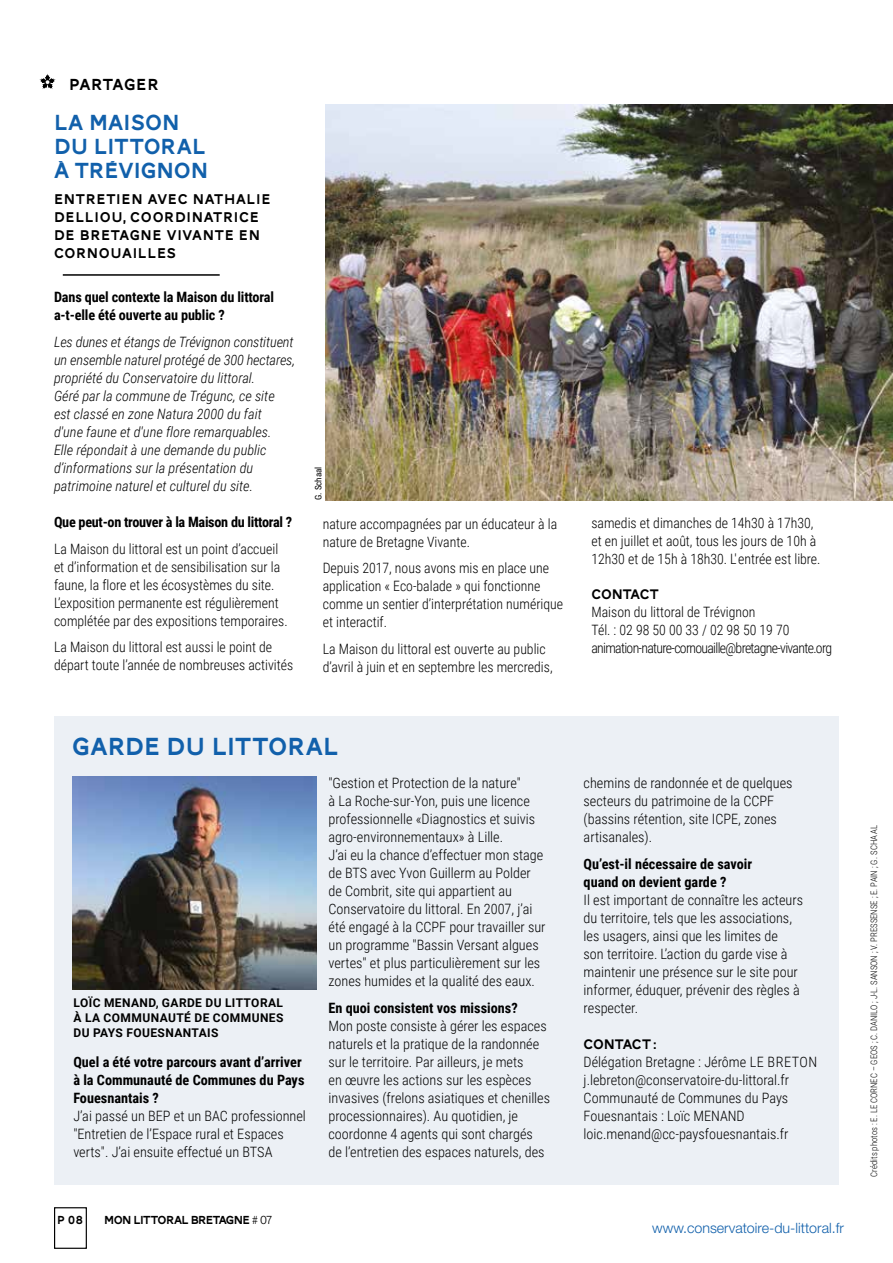
<style>
.page{position:relative;width:893px;height:1263px;background:#fff}
.page>*{position:absolute;margin:0;border:0;box-sizing:border-box;transform-origin:0 0}
.t1{font:25.5px "AW Conqueror Carved One";color:#1160ab}
.t2{font:22.5px/24px "AW Conqueror Carved One";color:#1160ab}
.t3{font:16.5px "AW Conqueror Carved One";letter-spacing:.02em;color:#000}
.t4{font:14.55px/18px "AW Conqueror Carved One";letter-spacing:.05em;color:#000}
.t5{font:300 14.25px/18px "Roboto Condensed";color:#000}
.t6{font:italic 300 14.25px/18px "Roboto Condensed";color:#000}
.t7{font:700 14.25px/18px "Roboto Condensed";color:#000}
.t8{font:300 14.25px/18px "Roboto Condensed";letter-spacing:-.05em;color:#000}
.t9{font:700 14.25px "Roboto Condensed";letter-spacing:-.02em;color:#000}
.t10{font:300 14.25px "Helvetica Neue LT Std";color:#1160ab}
.t11{font:14.25px "AW Conqueror Carved One";letter-spacing:-.01em;color:#000}
.t12{font:700 12px/15px "Roboto";letter-spacing:.035em;color:#000;text-align:justify}
.t13{font:12px "AW Conqueror Carved One";letter-spacing:-.05em;color:#000}
.t14{font:300 9px "Roboto Condensed";color:#000}
.t15{font:9px "Roboto Condensed";color:#000}
.s1{font-family:"AW Conqueror Sans";font-weight:300}
</style>
<div class="page">
<div style="left:54px;top:716px;width:785px;height:468px;background:#ecf0f5"></div>
<img style="left:325px;top:104px;width:568px;height:396px">
<hr style="left:63px;top:274px;width:157px;height:2px;background:#000">
<svg style="left:39px;top:74px;width:17px;height:15px"></svg>
<div style="left:54px;top:1207px;width:33px;height:42px;border:1px solid #000"></div>
<img style="left:72px;top:777px;width:245px;height:213px">
<p class="t3" style="left:69px;top:77px;width:91px">PARTAGER</p>
<h2 class="t2" style="left:54px;top:113px;width:156px">LA MAISON<br>DU LITTORAL<br>À TRÉVIGNON</h2>
<p class="t4" style="left:54px;top:191px;width:218px">ENTRETIEN AVEC NATHALIE<br>DELLIOU, COORDINATRICE<br>DE BRETAGNE VIVANTE EN<br>CORNOUAILLES</p>
<p class="t7" style="left:54px;top:288px;width:222px">Dans quel contexte la Maison du littoral a-t-elle été ouverte au public ?</p>
<p class="t6" style="left:54px;top:333px;width:243px">Les dunes et étangs de Trévignon constituent un ensemble naturel protégé de 300 hectares, propriété du Conservatoire du littoral.<br>Géré par la commune de Trégunc, ce site<br>est classé en zone Natura 2000 du fait<br>d'une faune et d'une flore remarquables.<br>Elle répondait à une demande du public d’informations sur la présentation du patrimoine naturel et culturel du site.</p>
<p class="t9" style="left:54px;top:512px;width:240px">Que peut-on trouver à la Maison du littoral ?</p>
<p class="t5" style="left:54px;top:539px;width:235px">La Maison du littoral est un point d’accueil et d’information et de sensibilisation sur la faune, la flore et les écosystèmes du site.<br>L’exposition permanente est régulièrement complétée par des expositions temporaires.</p>
<p class="t5" style="left:54px;top:638px;width:241px">La Maison du littoral est aussi le point de départ toute l’année de nombreuses activités</p>
<p class="t15" style="left:312px;top:500px;width:35px;rotate:-90deg">G. Schaal</p>
<p class="t5" style="left:323px;top:514px;width:236px">nature accompagnées par un éducateur à la nature de Bretagne Vivante.</p>
<p class="t5" style="left:323px;top:559px;width:242px">Depuis 2017, nous avons mis en place une application « Eco-balade » qui fonctionne comme un sentier d’interprétation numérique et interactif.</p>
<p class="t5" style="left:323px;top:639px;width:231px">La Maison du littoral est ouverte au public d’avril à juin et en septembre les mercredis,</p>
<p class="t5" style="left:591px;top:513px;width:231px">samedis et dimanches de 14h30 à 17h30, et en juillet et août, tous les jours de 10h à<br>12h30 et de 15h à 18h30. L' entrée est libre.</p>
<p class="t11" style="left:591px;top:588px;width:69px">CONTACT</p>
<p class="t8" style="left:591px;top:602px;width:242px">Maison du littoral de Trévignon<br>Tél. : 02 98 50 00 33 / 02 98 50 19 70 animation-nature-cornouaille@bretagne-vivante.org</p>
<h1 class="t1" style="left:72px;top:735px;width:268px">GARDE DU LITTORAL</h1>
<p class="t12" style="left:74px;top:995px;width:211px">LOÏC MENAND, GARDE DU LITTORAL À LA COMMUNAUTÉ DE COMMUNES DU PAYS FOUESNANTAIS</p>
<p class="t7" style="left:73px;top:1053px;width:233px">Quel a été votre parcours avant d’arriver à la Communauté de Communes du Pays<br>Fouesnantais ?</p>
<p class="t5" style="left:73px;top:1107px;width:234px">J’ai passé un BEP et un BAC professionnel "Entretien de l’Espace rural et Espaces verts". J’ai ensuite effectué un BTSA</p>
<p class="t13" style="left:57px;top:1214px;width:27px">P 08</p>
<p class="t13" style="left:104px;top:1215px;width:169px">MON LITTORAL BRETAGNE <span class="s1"># 07</span></p>
<p class="t5" style="left:328px;top:774px;width:219px">"Gestion et Protection de la nature"<br>à La Roche-sur-Yon, puis une licence professionnelle «Diagnostics et suivis agro-environnementaux» à Lille.<br>J’ai eu la chance d’effectuer mon stage de BTS avec Yvon Guillerm au Polder de Combrit, site qui appartient au Conservatoire du littoral. En 2007, j’ai été engagé à la CCPF pour travailler sur un programme "Bassin Versant algues vertes" et plus particulièrement sur les zones humides et la qualité des eaux.</p>
<p class="t7" style="left:328px;top:999px;width:191px">En quoi consistent vos missions?</p>
<p class="t5" style="left:328px;top:1017px;width:223px">Mon poste consiste à gérer les espaces naturels et la pratique de la randonnée sur le territoire. Par ailleurs, je mets<br>en œuvre les actions sur les espèces invasives (frelons asiatiques et chenilles processionnaires). Au quotidien, je coordonne 4 agents qui sont chargés<br>de l’entretien des espaces naturels, des</p>
<p class="t5" style="left:584px;top:774px;width:210px">chemins de randonnée et de quelques secteurs du patrimoine de la CCPF (bassins rétention, site ICPE, zones artisanales).</p>
<p class="t7" style="left:584px;top:855px;width:170px">Qu’est-il nécessaire de savoir quand on devient garde ?</p>
<p class="t5" style="left:584px;top:891px;width:221px">Il est important de connaître les acteurs du territoire, tels que les associations, les usagers, ainsi que les limites de<br>son territoire. L’action du garde vise à maintenir une présence sur le site pour informer, éduquer, prévenir des règles à respecter.</p>
<p class="t11" style="left:584px;top:1038px;width:75px">CONTACT :</p>
<p class="t5" style="left:584px;top:1052px;width:235px">Délégation Bretagne : Jérôme LE BRETON j.lebreton@conservatoire-du-littoral.fr Communauté de Communes du Pays Fouesnantais : Loïc MENAND loic.menand@cc-paysfouesnantais.fr</p>
<p class="t10" style="left:652px;top:1219px;width:193px">www.conservatoire-du-littoral.fr</p>
<p class="t14" style="left:867px;top:1176px;width:353px;rotate:-90deg">Crédits photos : E. LE CORNEC – GEOS ; C. DANILO ; J-L. SANSON ; V. PRESSENSE ; E. PAIN ; G. SCHAAL</p>
</div>
